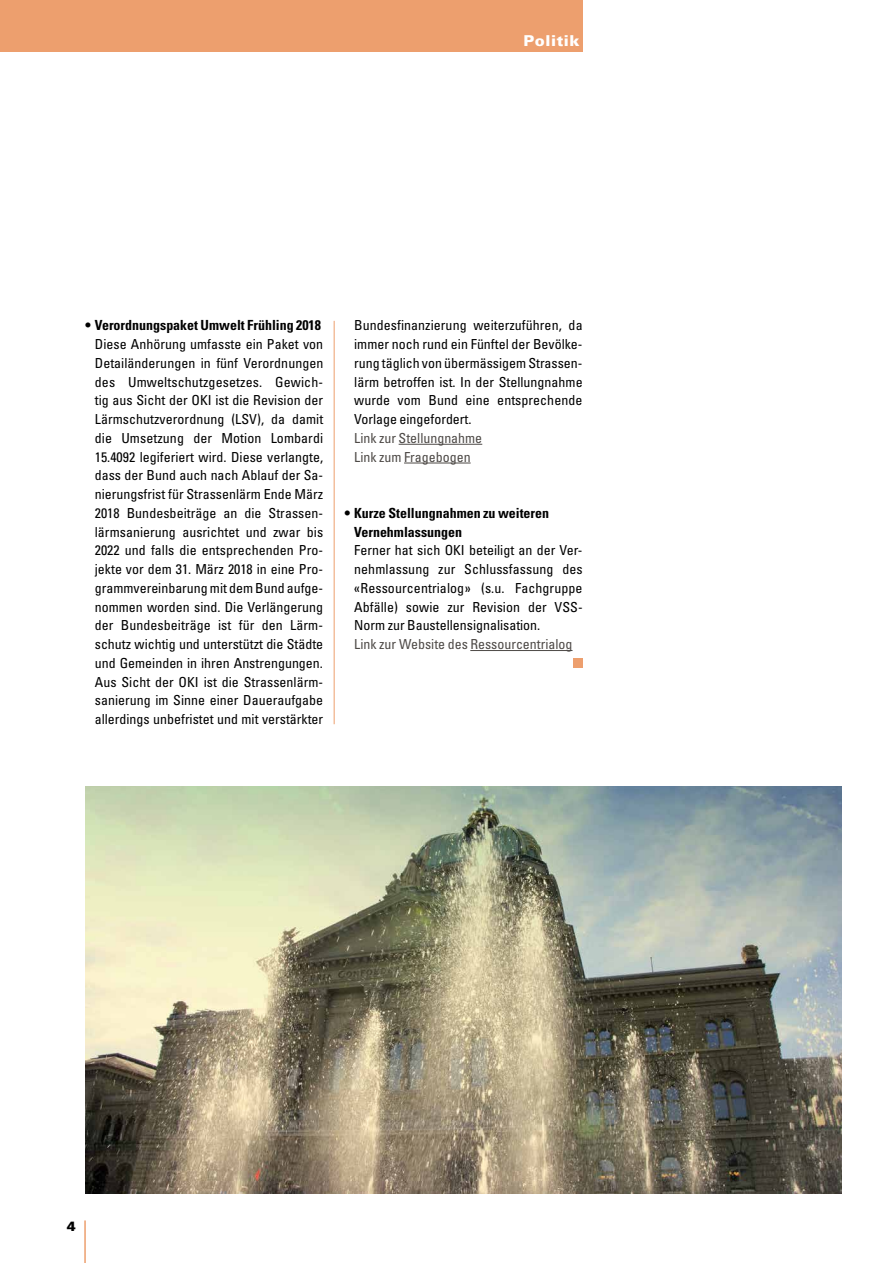
<style>
.page{position:relative;width:893px;height:1263px;background:#fff}
.page>*{position:absolute;margin:0;border:0;box-sizing:border-box;transform-origin:0 0}
.t1{font:900 15px "Univers";letter-spacing:.04em;color:#fff}
.t2{font:700 condensed 13.95px/18.8px "Univers";color:#000}
.t3{font:condensed 13.8px/18.8px "Univers";color:#000;text-align:justify}
.t4{font:condensed 13.8px/18.8px "Univers";color:#4e4a47}
.t5{font:900 13.5px "Univers";color:#000}
</style>
<div class="page">
<div style="left:0;top:0;width:583px;height:51px;background:#ed9f6e"></div>
<hr style="left:84px;top:1220px;width:2px;height:43px;background:#ed9f6e">
<hr style="left:399px;top:444px;width:83px;height:1px;background:#4e4a47">
<hr style="left:404px;top:463px;width:67px;height:1px;background:#4e4a47">
<hr style="left:470px;top:650px;width:102px;height:1px;background:#4e4a47">
<div style="left:573px;top:658px;width:10px;height:10px;background:#ed9f6e"></div>
<hr style="left:334px;top:321px;width:1px;height:403px;background:#ed9f6e">
<img style="left:85px;top:786px;width:757px;height:407px">
<p class="t1" style="left:523px;top:31px;width:58px">Politik</p>
<p class="t2" style="left:85px;top:316px;width:237px">• Verordnungspaket Umwelt Frühling 2018</p>
<p class="t3" style="left:95px;top:334px;width:230px">Diese Anhörung umfasste ein Paket von Detailänderungen in fünf Verordnungen des Umweltschutzgesetzes. Gewich&shy;tig aus Sicht der OKI ist die Revision der Lärmschutzverordnung (LSV), da damit die Umsetzung der Motion Lombardi 15.4092 legiferiert wird. Diese verlangte, dass der Bund auch nach Ablauf der Sa&shy;nierungsfrist für Strassenlärm Ende März 2018 Bundesbeiträge an die Strassen&shy;lärmsanierung ausrichtet und zwar bis 2022 und falls die entsprechenden Pro&shy;jekte vor dem 31. März 2018 in eine Pro&shy;grammvereinbarung mit dem Bund aufge&shy;nommen worden sind. Die Verlängerung der Bundesbeiträge ist für den Lärm&shy;schutz wichtig und unterstützt die Städte und Gemeinden in ihren Anstrengungen.<br>Aus Sicht der OKI ist die Strassenlärm&shy;sanierung im Sinne einer Daueraufgabe allerdings unbefristet und mit verstärkter</p>
<p class="t3" style="left:354px;top:316px;width:230px">Bundesfinanzierung weiterzuführen, da immer noch rund ein Fünftel der Bevölke&shy;rung täglich von übermässigem Strassen&shy;lärm betroffen ist. In der Stellungnahme wurde vom Bund eine entsprechende Vorlage eingefordert.</p>
<p class="t4" style="left:354px;top:428px;width:130px">Link zur Stellungnahme<br>Link zum Fragebogen</p>
<p class="t2" style="left:354px;top:503px;width:197px;text-indent:-10px">• Kurze Stellungnahmen zu weiteren<br>Vernehmlassungen</p>
<p class="t3" style="left:354px;top:541px;width:230px">Ferner hat sich OKI beteiligt an der Ver&shy;nehmlassung zur Schlussfassung des «Ressourcentrialog» (s.u. Fachgruppe Abfälle) sowie zur Revision der VSS-Norm zur Baustellensignalisation.</p>
<p class="t4" style="left:354px;top:634px;width:220px">Link zur Website des Ressourcentrialog</p>
<p class="t5" style="left:67px;top:1218px;width:11px">4</p>
</div>
